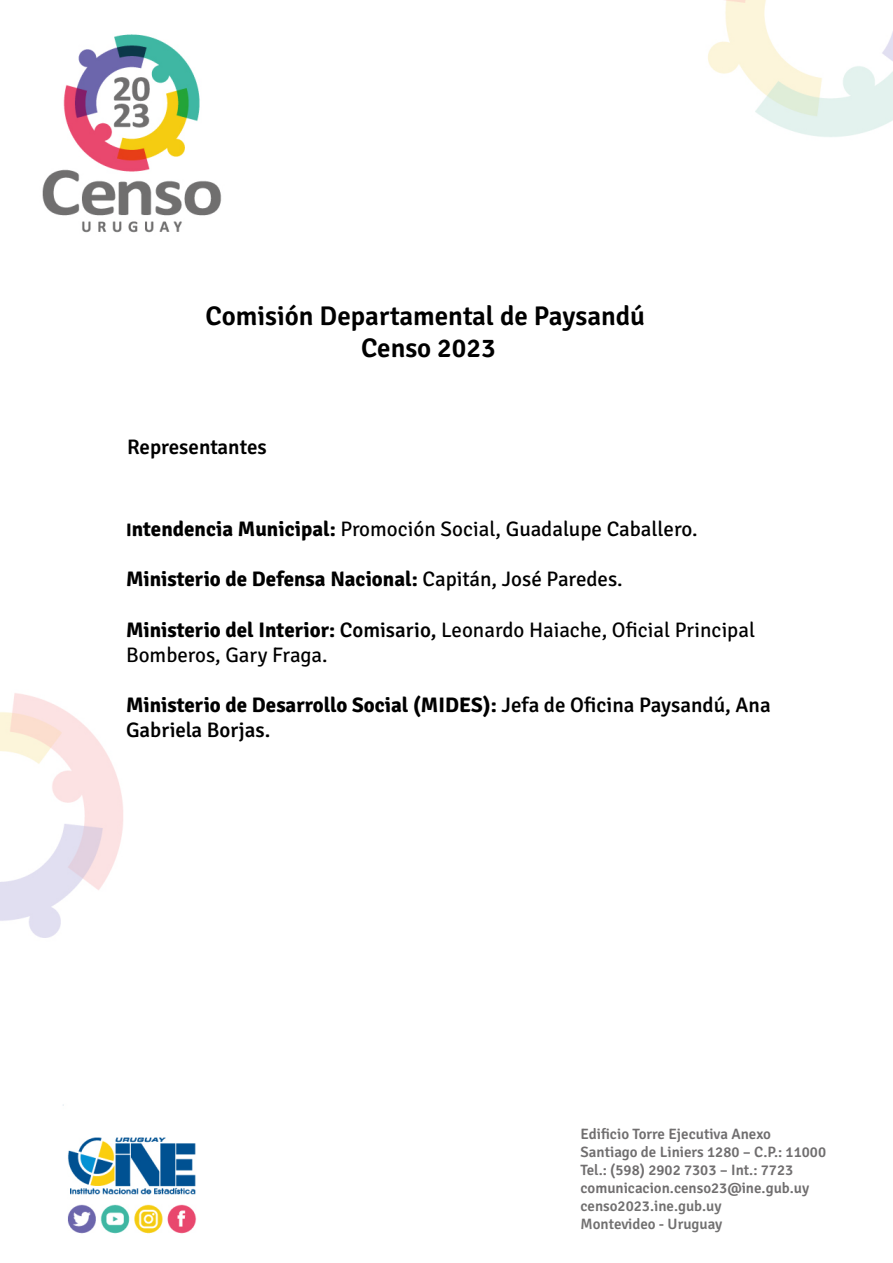
<style>
.page{position:relative;width:893px;height:1263px;background:#fff}
.page>*{position:absolute;margin:0;border:0;box-sizing:border-box;transform-origin:0 0}
.t1{font:300 27px/32.4px "Signika";color:#000;text-align:center}
.t2{font:300 21px/25.2px "Signika";color:#000}
.t3{font:500 21px/25.2px "Signika";color:#000}
.t4{font:300 15px/18px "Signika";color:#706e6f}
.t5{font:300 15px/18px "Signika";color:#717070}
.s1{font-size:18px}
.s2{font-weight:500}
.s3{font-weight:300}
</style>
<div class="page">
<img style="left:0;top:0;width:893px;height:1234px">
<p class="t1" style="left:206px;top:298px;width:441px">Comisión Departamental de Paysandú<br>Censo 2023</p>
<p class="t2" style="left:127px;top:433px;width:141px">Representantes</p>
<p class="t2" style="left:126px;top:515px;width:573px"><span class="s1">I</span>ntendencia Municipal: Promoción Social, Guadalupe Caballero.</p>
<p class="t2" style="left:126px;top:565px;width:498px">Ministerio de Defensa Nacional: Capitán, José Paredes.</p>
<p class="t2" style="left:126px;top:615px;width:631px">Ministerio del Interior: <span class="s2">Comisario,</span> Leonardo Haiache, Oficial Principal<br>Bomberos, Gary Fraga.</p>
<p class="t3" style="left:126px;top:691px;width:646px"><span class="s3">Ministerio de Desarrollo Social (MIDES):</span> Jefa de Oficina Paysandú, Ana<br>Gabriela Borjas.</p>
<p class="t4" style="left:581px;top:1123px;width:247px">Edificio Torre Ejecutiva Anexo Santiago de Liniers 1280 – C.P.: 11000<br>Tel.: (598) 2902 7303 – Int.: 7723 comunicacion.censo23@ine.gub.uy</p>
<p class="t5" style="left:581px;top:1195px;width:143px">censo2023.ine.gub.uy<br>Montevideo - Uruguay</p>
</div>
